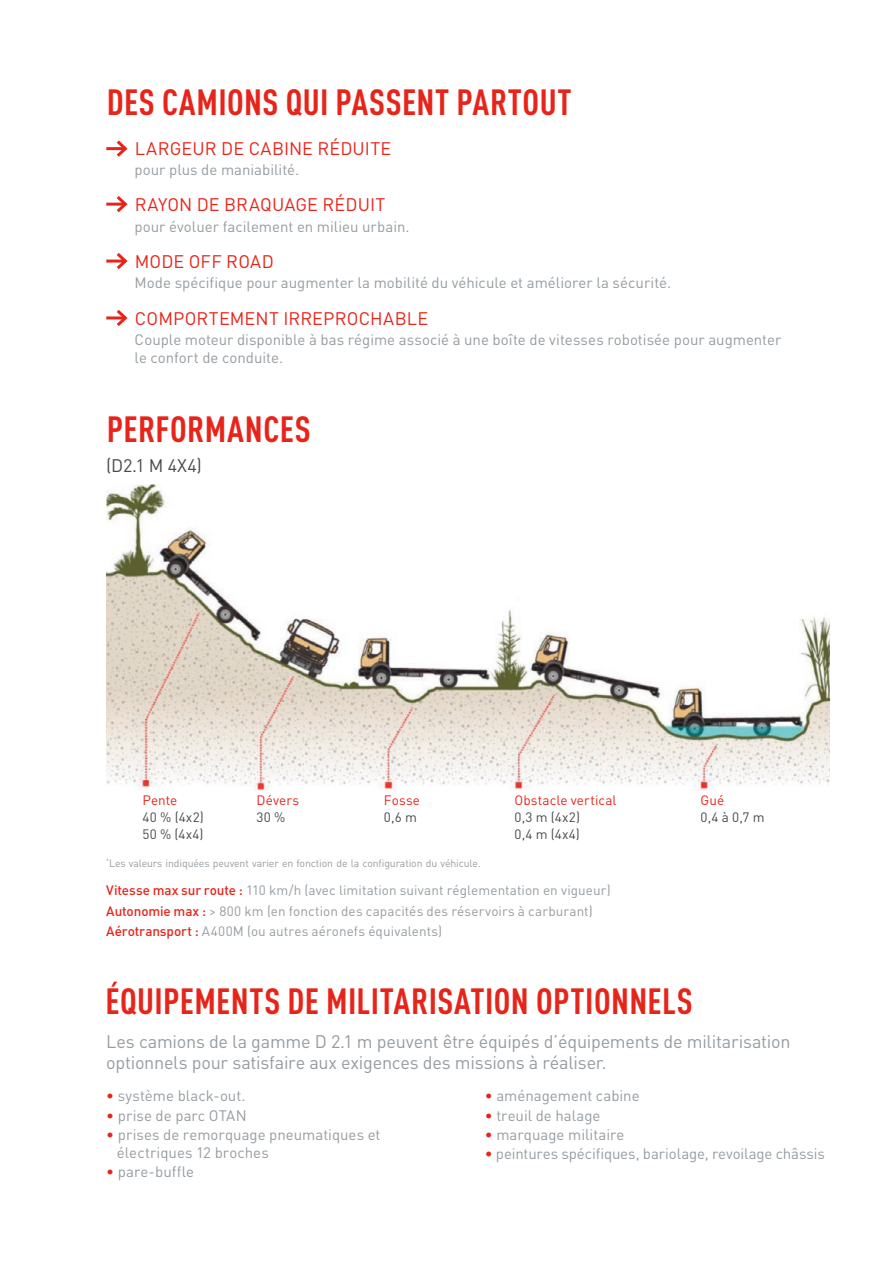
<style>
.page{position:relative;width:893px;height:1263px;background:#fff}
.page>*{position:absolute;margin:0;border:0;box-sizing:border-box;transform-origin:0 0}
.t1{font:700 condensed 36px "DIN Pro";letter-spacing:.01em;color:#e72419}
.t2{font:18px/21.6px "DIN Pro";letter-spacing:-.015em;color:#959ca1}
.t3{font:18px "DIN Pro";letter-spacing:.005em;color:#e72419}
.t4{font:18px "DIN Pro";color:#474a4e}
.t5{font:15px/18px "DIN Pro";color:#959ca1}
.t6{font:13.5px/20.1px "DIN Pro";letter-spacing:.005em;color:#959ca1}
.t7{font:13.5px/17.1px "DIN Pro";letter-spacing:.01em;color:#474a4e}
.t8{font:13.5px "DIN Pro";letter-spacing:.005em;color:#e72419}
.t9{font:10.5px "DIN Pro";letter-spacing:-.01em;color:#959ca1}
.s1{font-weight:500;color:#e72419}
.s2{color:#e72419}
</style>
<div class="page">
<img style="left:106px;top:485px;width:723px;height:306px">
<hr style="left:106px;top:147px;width:19px;height:3px;background:#e72419">
<svg style="left:113px;top:140px;width:15px;height:17px"></svg>
<hr style="left:106px;top:203px;width:19px;height:3px;background:#e72419">
<svg style="left:113px;top:196px;width:15px;height:17px"></svg>
<hr style="left:106px;top:260px;width:19px;height:3px;background:#e72419">
<svg style="left:113px;top:253px;width:15px;height:17px"></svg>
<hr style="left:106px;top:316px;width:19px;height:3px;background:#e72419">
<svg style="left:113px;top:310px;width:15px;height:16px"></svg>
<h1 class="t1" style="left:107px;top:75px;width:466px">DES CAMIONS QUI PASSENT PARTOUT</h1>
<p class="t3" style="left:135px;top:135px;width:258px">LARGEUR DE CABINE RÉDUITE</p>
<p class="t5" style="left:135px;top:159px;width:166px">pour plus de maniabilité.</p>
<p class="t3" style="left:135px;top:190px;width:252px">RAYON DE BRAQUAGE RÉDUIT</p>
<p class="t5" style="left:135px;top:216px;width:276px">pour évoluer facilement en milieu urbain.</p>
<p class="t3" style="left:135px;top:247px;width:140px">MODE OFF ROAD</p>
<p class="t5" style="left:135px;top:273px;width:538px">Mode spécifique pour augmenter la mobilité du véhicule et améliorer la sécurité.</p>
<p class="t3" style="left:135px;top:304px;width:295px">COMPORTEMENT IRREPROCHABLE</p>
<p class="t5" style="left:135px;top:329px;width:648px">Couple moteur disponible à bas régime associé à une boîte de vitesses robotisée pour augmenter le confort de conduite.</p>
<h1 class="t1" style="left:107px;top:402px;width:205px">PERFORMANCES</h1>
<p class="t4" style="left:106px;top:451px;width:97px">(D2.1 M 4X4)</p>
<p class="t8" style="left:142px;top:789px;width:36px">Pente</p>
<p class="t7" style="left:142px;top:807px;width:63px">40 % (4x2)<br>50 % (4x4)</p>
<p class="t8" style="left:257px;top:789px;width:44px">Dévers</p>
<p class="t7" style="left:257px;top:807px;width:30px">30 %</p>
<p class="t8" style="left:384px;top:789px;width:38px">Fosse</p>
<p class="t7" style="left:384px;top:807px;width:34px">0,6 m</p>
<p class="t9" style="left:106px;top:854px;width:376px"><sup>*</sup>Les valeurs indiquées peuvent varier en fonction de la configuration du véhicule.</p>
<p class="t8" style="left:514px;top:789px;width:103px">Obstacle vertical</p>
<p class="t7" style="left:514px;top:807px;width:67px">0,3 m (4x2)<br>0,4 m (4x4)</p>
<p class="t6" style="left:106px;top:879px;width:506px"><span class="s1">Vitesse max sur route :</span> 110 km/h (avec limitation suivant réglementation en vigueur)<br><span class="s1">Autonomie max :</span> &gt; 800 km (en fonction des capacités des réservoirs à carburant)<br><span class="s1">Aérotransport :</span> A400M (ou autres aéronefs équivalents)</p>
<p class="t8" style="left:701px;top:789px;width:25px">Gué</p>
<p class="t7" style="left:701px;top:807px;width:66px">0,4 à 0,7 m</p>
<h1 class="t1" style="left:106px;top:974px;width:589px">ÉQUIPEMENTS DE MILITARISATION OPTIONNELS</h1>
<p class="t2" style="left:106px;top:1029px;width:686px">Les camions de la gamme D 2.1 m peuvent être équipés d’équipements de militarisation optionnels pour satisfaire aux exigences des missions à réaliser.</p>
<p class="t5" style="left:106px;top:1085px;width:141px"><span class="s2">•</span> système black-out.</p>
<p class="t5" style="left:106px;top:1105px;width:142px"><span class="s2">•</span> prise de parc OTAN</p>
<p class="t5" style="left:117px;top:1124px;width:265px;text-indent:-11px"><span class="s2">•</span> prises de remorquage pneumatiques et électriques 12 broches</p>
<p class="t5" style="left:106px;top:1161px;width:89px"><span class="s2">•</span> pare-buffle</p>
<p class="t5" style="left:485px;top:1085px;width:156px"><span class="s2">•</span> aménagement cabine</p>
<p class="t5" style="left:485px;top:1105px;width:117px"><span class="s2">•</span> treuil de halage</p>
<p class="t5" style="left:485px;top:1124px;width:141px"><span class="s2">•</span> marquage militaire</p>
<p class="t5" style="left:485px;top:1143px;width:342px"><span class="s2">•</span> peintures spécifiques, bariolage, revoilage châssis</p>
</div>
